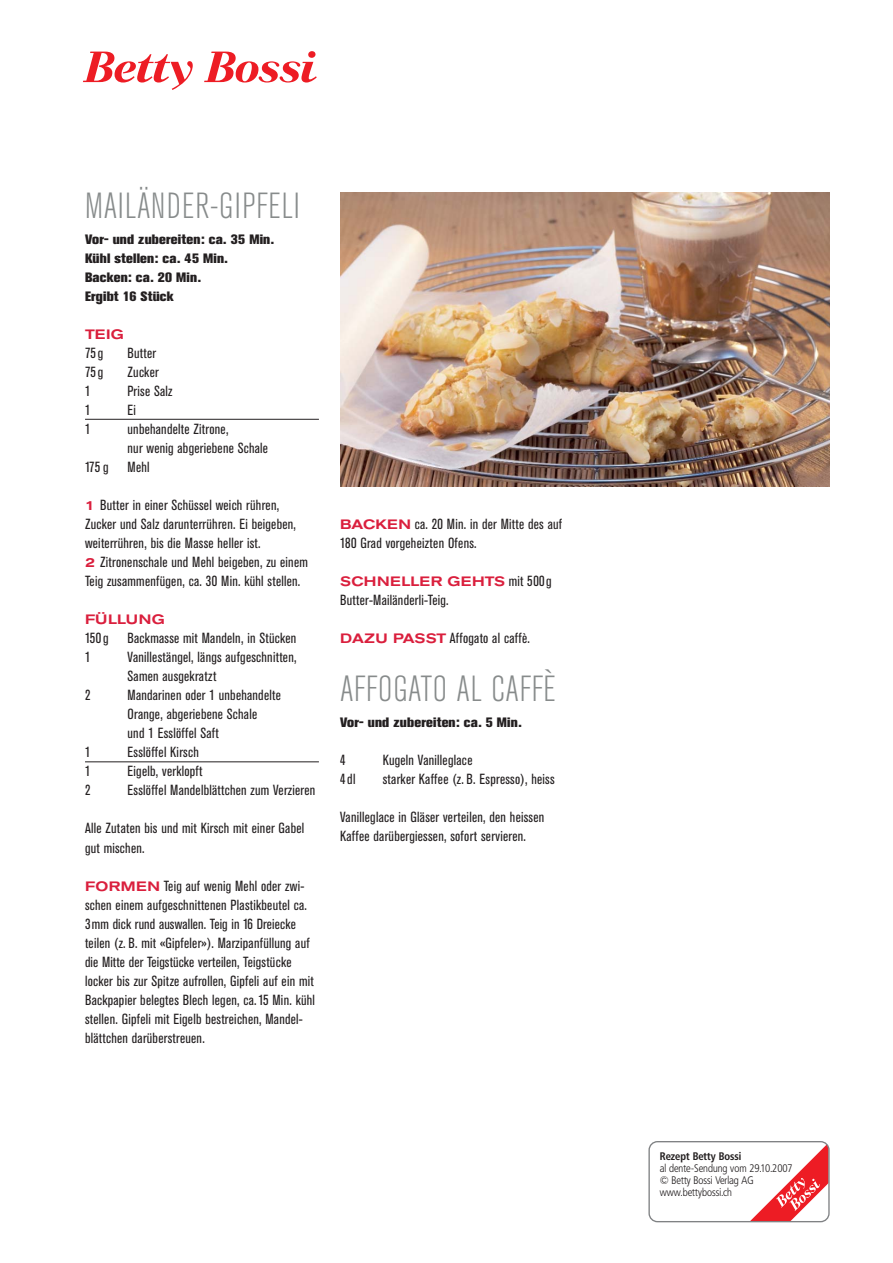
<style>
.page{position:relative;width:893px;height:1263px;background:#fff}
.page>*{position:absolute;margin:0;border:0;box-sizing:border-box;transform-origin:0 0}
.t1{font:300 condensed 36px "Akzidenz Grotesk BE";letter-spacing:.02em;color:#878b8b}
.t2{font:condensed 14.55px/19px "Akzidenz Grotesk BE";letter-spacing:.02em;color:#231f20}
.t3{font:800 13.5px/19px "Akzidenz Grotesk BE";letter-spacing:.015em;color:#231f20}
.t4{font:500 expanded 13.5px "Akzidenz Grotesk BE";letter-spacing:.02em;color:#da1f3d}
.t5{font:10.8px/12px "Frutiger B Bn Con Light";color:#231f20}
.t6{font:10.8px "Frutiger B Bn Con Bold";color:#231f20}
.s1{font-weight:500;font-stretch:expanded;font-size:13.5px;color:#da1f3d}
.s2{font-weight:400;font-stretch:condensed;font-size:14.55px;color:#231f20}
</style>
<div class="page">
<hr style="left:85px;top:419px;width:234px;height:1px;background:#231f20">
<hr style="left:85px;top:761px;width:234px;height:1px;background:#231f20">
<svg style="left:83px;top:52px;width:110px;height:38px"></svg>
<svg style="left:204px;top:51px;width:113px;height:32px"></svg>
<svg style="left:648px;top:1141px;width:182px;height:81px"></svg>
<img style="left:340px;top:193px;width:489px;height:293px">
<h1 class="t1" style="left:85px;top:193px;width:216px">MAILÄNDER-GIPFELI</h1>
<p class="t3" style="left:85px;top:230px;width:191px">Vor- und zubereiten: ca. 35 Min.<br>Kühl stellen: ca. 45 Min.<br>Backen: ca. 20 Min.<br>Ergibt 16 Stück</p>
<p class="t4" style="left:85px;top:329px;width:40px">TEIG</p>
<p class="t2" style="left:85px;top:344px;width:20px">75g</p>
<p class="t2" style="left:128px;top:344px;width:30px">Butter</p>
<p class="t2" style="left:85px;top:363px;width:20px">75g</p>
<p class="t2" style="left:128px;top:363px;width:33px">Zucker</p>
<p class="t2" style="left:85px;top:382px;width:7px">1</p>
<p class="t2" style="left:128px;top:382px;width:46px">Prise Salz</p>
<p class="t2" style="left:85px;top:401px;width:7px">1</p>
<p class="t2" style="left:128px;top:401px;width:10px">Ei</p>
<p class="t2" style="left:85px;top:420px;width:7px">1</p>
<p class="t2" style="left:128px;top:420px;width:142px">unbehandelte Zitrone,<br>nur wenig abgeriebene Schale</p>
<p class="t2" style="left:85px;top:458px;width:25px">175 g</p>
<p class="t2" style="left:128px;top:458px;width:24px">Mehl</p>
<p class="t2" style="left:85px;top:497px;width:224px"><span class="s1">1</span> Butter in einer Schüssel weich rühren, Zucker und Salz darunterrühren. Ei beigeben, weiterrühren, bis die Masse heller ist.<br><span class="s1">2</span> Zitronenschale und Mehl beigeben, zu einem Teig zusammenfügen, ca. 30 Min. kühl stellen.</p>
<p class="t4" style="left:85px;top:615px;width:81px">FÜLLUNG</p>
<p class="t2" style="left:85px;top:630px;width:25px">150g</p>
<p class="t2" style="left:128px;top:630px;width:170px">Backmasse mit Mandeln, in Stücken</p>
<p class="t2" style="left:85px;top:649px;width:7px">1</p>
<p class="t2" style="left:128px;top:649px;width:170px">Vanillestängel, längs aufgeschnitten,<br>Samen ausgekratzt</p>
<p class="t2" style="left:85px;top:687px;width:7px">2</p>
<p class="t2" style="left:128px;top:687px;width:155px">Mandarinen oder 1 unbehandelte<br>Orange, abgeriebene Schale<br>und 1 Esslöffel Saft</p>
<p class="t2" style="left:85px;top:744px;width:7px">1</p>
<p class="t2" style="left:128px;top:744px;width:73px">Esslöffel Kirsch</p>
<p class="t2" style="left:85px;top:763px;width:7px">1</p>
<p class="t2" style="left:128px;top:763px;width:76px">Eigelb, verklopft</p>
<p class="t2" style="left:85px;top:782px;width:7px">2</p>
<p class="t2" style="left:128px;top:782px;width:189px">Esslöffel Mandelblättchen zum Verzieren</p>
<p class="t2" style="left:85px;top:820px;width:221px">Alle Zutaten bis und mit Kirsch mit einer Gabel gut mischen.</p>
<p class="t2" style="left:85px;top:877px;width:231px"><span class="s1">FORMEN</span> Teig auf wenig Mehl oder zwi&shy;schen einem aufgeschnittenen Plastikbeutel ca.<br>3mm dick rund auswallen. Teig in 16 Dreiecke teilen (z. B. mit «Gipfeler»). Marzipanfüllung auf die Mitte der Teigstücke verteilen, Teigstücke locker bis zur Spitze aufrollen, Gipfeli auf ein mit Backpapier belegtes Blech legen, ca.15 Min. kühl stellen. Gipfeli mit Eigelb bestreichen, Mandel&shy;blättchen darüberstreuen.</p>
<p class="t2" style="left:340px;top:516px;width:224px"><span class="s1">BACKEN</span> ca. 20 Min. in der Mitte des auf<br>180 Grad vorgeheizten Ofens.</p>
<p class="t4" style="left:340px;top:577px;width:213px">SCHNELLER GEHTS <span class="s2">mit 500g</span></p>
<p class="t2" style="left:340px;top:592px;width:110px">Butter-Mailänderli-Teig.</p>
<p class="t2" style="left:340px;top:630px;width:191px"><span class="s1">DAZU PASST</span> Affogato al caffè.</p>
<h1 class="t1" style="left:340px;top:676px;width:217px">AFFOGATO AL CAFFÈ</h1>
<p class="t3" style="left:340px;top:714px;width:183px">Vor- und zubereiten: ca. 5 Min.</p>
<p class="t2" style="left:340px;top:751px;width:7px">4</p>
<p class="t2" style="left:383px;top:751px;width:91px">Kugeln Vanilleglace</p>
<p class="t2" style="left:340px;top:770px;width:17px">4dl</p>
<p class="t2" style="left:383px;top:770px;width:173px">starker Kaffee (z. B. Espresso), heiss</p>
<p class="t2" style="left:340px;top:808px;width:206px">Vanilleglace in Gläser verteilen, den heissen<br>Kaffee darübergiessen, sofort servieren.</p>
<p class="t6" style="left:660px;top:1151px;width:83px">Rezept Betty Bossi</p>
<p class="t5" style="left:660px;top:1163px;width:135px">al dente-Sendung vom 29.10.2007 © Betty Bossi Verlag AG www.bettybossi.ch</p>
</div>
